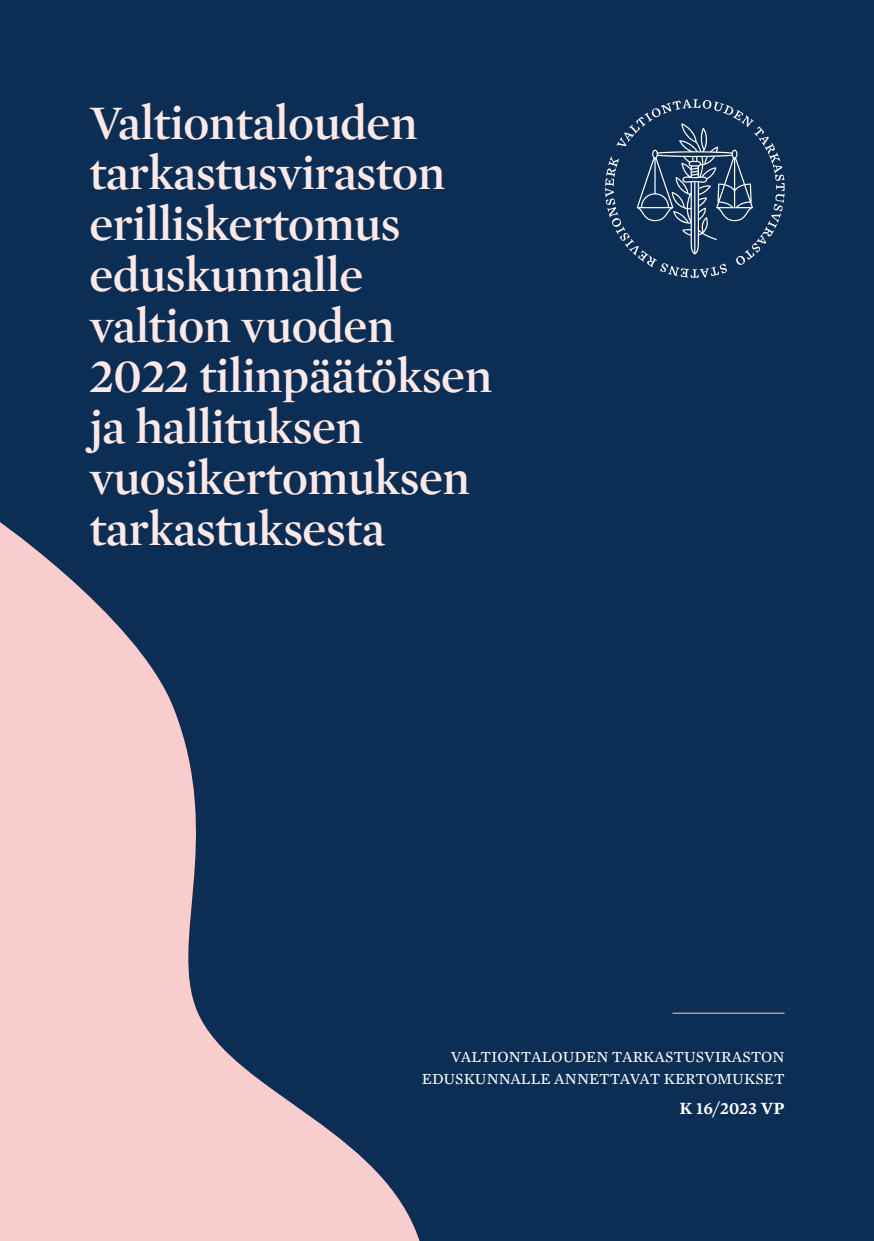
<style>
.page{position:relative;width:874px;height:1241px;background:#fff}
.page>*{position:absolute;margin:0;border:0;box-sizing:border-box;transform-origin:0 0}
.t1{font:600 49px/50.8px "Mercury Display";letter-spacing:-.01em;color:#fce8e7}
.t2{font:600 17.5px "Mercury Text G2";color:#fff}
.t3{font:15.75px/22.8px "Mercury Text G2";color:#fff;text-align:right}
</style>
<div class="page">
<div style="left:0;top:0;width:873px;height:1240px;background:#0c2d54"></div>
<svg style="left:0;top:522px;width:420px;height:718px;fill:#f9cdcd"></svg>
<hr style="left:672px;top:1012px;width:112px;height:1px;background:#f9cdcd">
<svg style="left:605px;top:99px;width:179px;height:179px"></svg>
<p class="t1" style="left:89px;top:95px;width:404px">Valtiontalouden tarkastusviraston erilliskertomus eduskunnalle valtion vuoden<br>2022 tilinpäätöksen ja hallituksen vuosikertomuksen tarkastuksesta</p>
<p class="t3" style="left:422px;top:1043px;width:364px">VALTIONTALOUDEN TARKASTUSVIRASTON<br>EDUSKUNNALLE ANNETTAVAT KERTOMUKSET</p>
<p class="t2" style="left:679px;top:1094px;width:106px">K 16/2023 VP</p>
</div>
